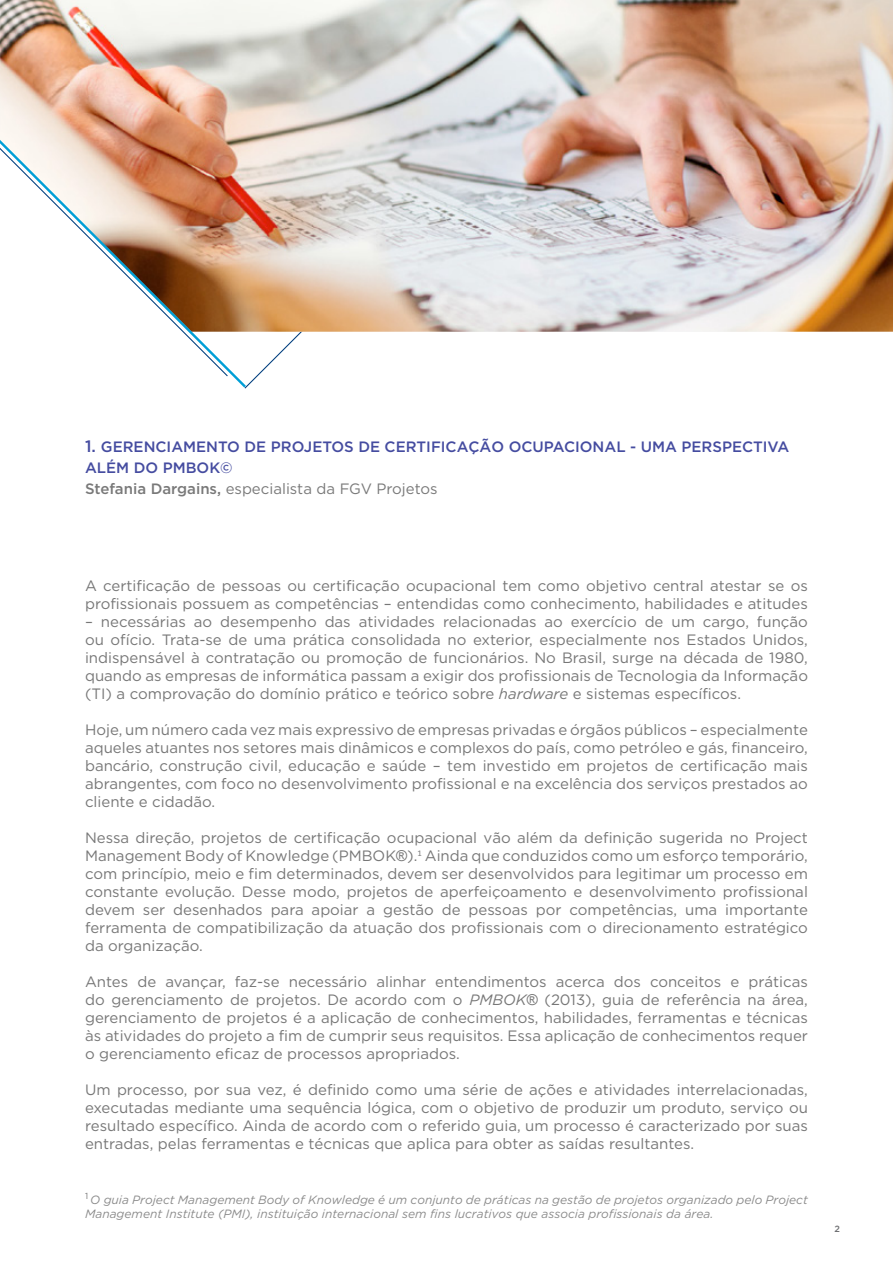
<style>
.page{position:relative;width:893px;height:1263px;background:#fff}
.page>*{position:absolute;margin:0;border:0;box-sizing:border-box;transform-origin:0 0}
.t1{font:15px/18px "Gotham";color:#777;text-align:justify}
.t2{font:500 15px/21px "Gotham";color:#454ca0}
.t3{font:500 15px/21px "Gotham";color:#797979;text-align:center}
.t4{font:15px "Gotham";color:#797979}
.t5{font:italic 12px/13.5px "Gotham";color:#8b8b8b}
.t6{font:500 9px "Gotham";color:#6d6e71}
.s1{font-size:16.5px}
.s2{color:#454ca0}
.s3{font-weight:400}
.s4{font-style:italic}
.s5{font-family:"Arial"}
</style>
<div class="page">
<svg style="left:244px;top:332px;width:58px;height:57px"></svg>
<img style="left:0;top:0;width:893px;height:332px">
<svg style="left:0;top:140px;width:246px;height:247px"></svg>
<svg style="left:0;top:148px;width:228px;height:228px"></svg>
<p class="t2" style="left:85px;top:436px;width:706px"><span class="s1">1.</span> GERENCIAMENTO DE PROJETOS DE CERTIFICAÇÃO OCUPACIONAL - U MA PERSPECTIVA<br>ALÉM DO PMBO</p>
<p class="t3" style="left:85px;top:457px;width:266px"><span class="s2">K©<br></span>STEFANIA DARGAINS, <span class="s3">especialista da FGV</span></p>
<p class="t4" style="left:376px;top:480px;width:63px">Projetos</p>
<p class="t1" style="left:85px;top:577px;width:724px">A certificação de pessoas ou certificação ocupacional tem como objetivo central atestar se os profissionais possuem as competências – entendidas como conhecimento, habilidades e atitudes</p>
<p class="t1" style="left:85px;top:613px;width:724px">– necessárias ao desempenho das atividades relacionadas ao exercício de um cargo, função ou ofício. Trata-se de uma prática consolidada no exterior, especialmente nos Estados Unidos, indispensável à contratação ou promoção de funcionários. No Brasil, surge na década de 1980, quando as empresas de informática passam a exigir dos profissionais de Tecnologia da Informação (TI) a comprovação do domínio prático e teórico sobre <span class="s4">hardware</span> e sistemas específicos.</p>
<p class="t1" style="left:85px;top:721px;width:724px">Hoje, um número cada vez mais expressivo de empresas privadas e órgãos públicos – especialmente aqueles atuantes nos setores mais dinâmicos e complexos do país, como petróleo e gás, financeiro, bancário, construção civil, educação e saúde – tem investido em projetos de certificação mais abrangentes, com foco no desenvolvimento profissional e na excelência dos serviços prestados ao cliente e cidadão.</p>
<p class="t1" style="left:85px;top:829px;width:724px">Nessa direção, projetos de certificação ocupacional vão além da definição sugerida no Project Management Body of Knowledge (PMBOK<span class="s5">®</span>).<sup>1</sup> Ainda que conduzidos como um esforço temporário, com princípio, meio e fim determinados, devem ser desenvolvidos para legitimar um processo em constante evolução. Desse modo, projetos de aperfeiçoamento e desenvolvimento profissional devem ser desenhados para apoiar a gestão de pessoas por competências, uma importante ferramenta de compatibilização da atuação dos profissionais com o direcionamento estratégico da organização.</p>
<p class="t1" style="left:85px;top:973px;width:724px">Antes de avançar, faz-se necessário alinhar entendimentos acerca dos conceitos e práticas do gerenciamento de projetos. De acordo com o <span class="s4">PMBOK</span><span class="s5">®</span> (2013), guia de referência na área, gerenciamento de projetos é a aplicação de conhecimentos, habilidades, ferramentas e técnicas às atividades do projeto a fim de cumprir seus requisitos. Essa aplicação de conhecimentos requer o gerenciamento eficaz de processos apropriados.</p>
<p class="t1" style="left:85px;top:1081px;width:724px">Um processo, por sua vez, é definido como uma série de ações e atividades interrelacionadas, executadas mediante uma sequência lógica, com o objetivo de produzir um produto, serviço ou resultado específico. Ainda de acordo com o referido guia, um processo é caracterizado por suas entradas, pelas ferramentas e técnicas que aplica para obter as saídas resultantes.</p>
<p class="t5" style="left:85px;top:1193px;width:724px"><sup>1</sup> O guia Project Management Body of Knowledge é um conjunto de práticas na gestão de projetos organizado pelo Project<br>Management Institute (PMI), instituição internacional sem fins lucrativos que associa profissionais da área.</p>
<p class="t6" style="left:834px;top:1224px;width:7px">2</p>
</div>
